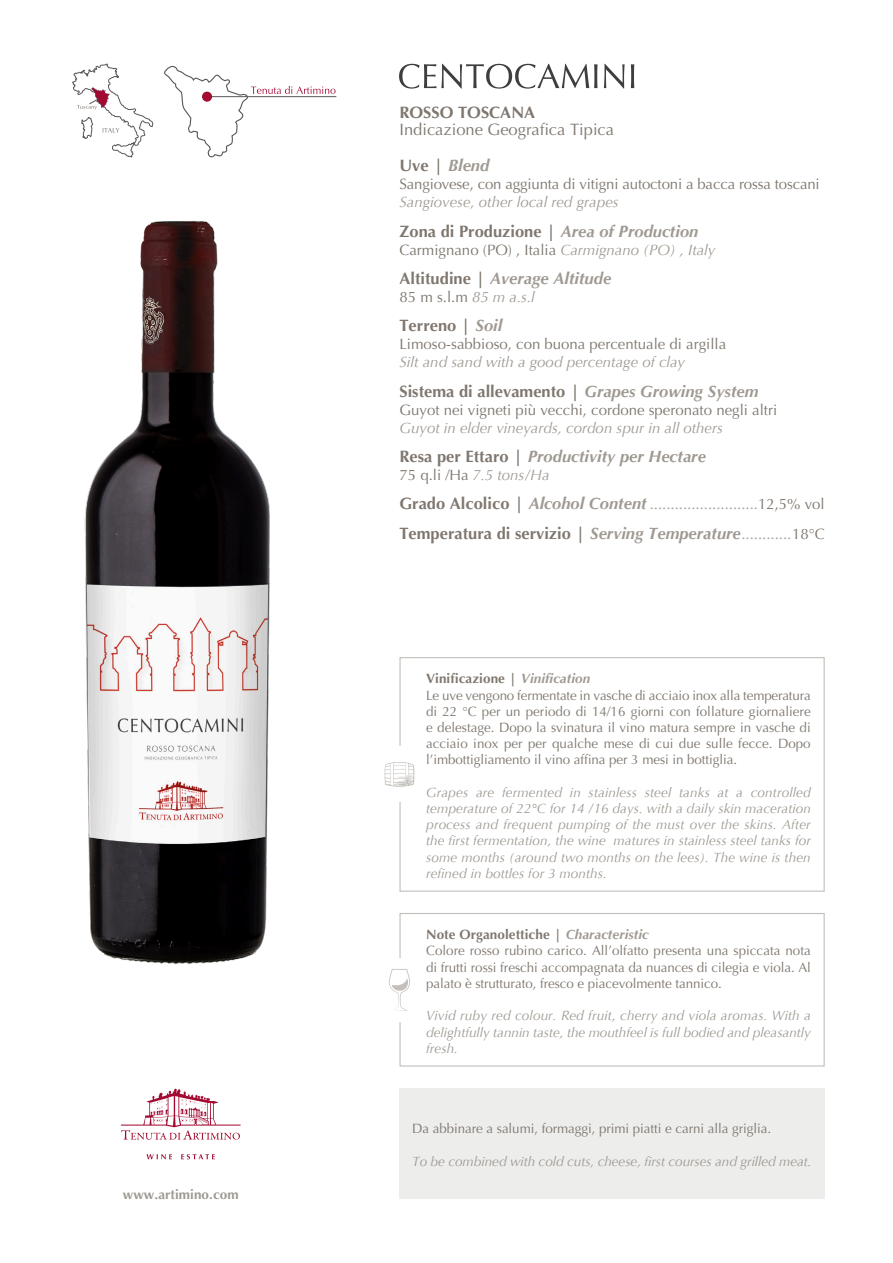
<style>
.page{position:relative;width:893px;height:1263px;background:#fff}
.page>*{position:absolute;margin:0;border:0;box-sizing:border-box;transform-origin:0 0}
.t1{font:700 16.5px "Optima";color:#7f776f}
.t2{font:italic 700 16.5px "Optima";color:#9f9992}
.t3{font:16.5px "Optima";color:#7f776f}
.t4{font:15px "Optima";color:#7f776f}
.t5{font:italic 15px "Optima";color:#9f9992}
.t6{font:15px "Optima";color:#9f9992}
.paragrafo{font:13.5px/16.2px "Optima";letter-spacing:-.005em;color:#7f776f;text-align:justify}
.paragrafo-2{font:italic 13.5px/16.2px "Optima";color:#9f9992;text-align:justify}
.paragrafo-3{font:700 13.5px "Optima";letter-spacing:.005em;color:#7f776f}
.t7{font:700 13.5px "Optima";letter-spacing:.005em;color:#9f9992}
.s1{font-style:normal;color:#7f776f}
.s2{font-style:italic;color:#9f9992}
.s3{font-weight:700;font-size:16.5px;color:#7f776f}
.s4{font-weight:700;font-style:italic;font-size:16.5px}
.s5{color:#7f776f}
.s6{font-weight:400;font-size:15px;color:#9f9992}
.s7{font-weight:400;font-size:15px}
</style>
<div class="page">
<svg style="left:121px;top:1089px;width:120px;height:51px"></svg>
<svg style="left:147px;top:1154px;width:68px;height:5px"></svg>
<hr style="left:211px;top:96px;width:125px;height:1px;background:#57585a">
<svg style="left:164px;top:65px;width:171px;height:93px"></svg>
<svg style="left:72px;top:63px;width:82px;height:95px"></svg>
<img style="left:84px;top:221px;width:186px;height:744px">
<div style="left:399px;top:1088px;width:426px;height:110px;background:#ededec"></div>
<div style="left:399px;top:657px;width:426px;height:235px;border:1px solid #c3bfba"></div>
<div style="left:399px;top:913px;width:426px;height:153px;border:1px solid #c3bfba"></div>
<div style="left:391px;top:747px;width:17px;height:55px;background:#fff"></div>
<svg style="left:385px;top:762px;width:30px;height:25px"></svg>
<div style="left:391px;top:958px;width:17px;height:64px;background:#fff"></div>
<svg style="left:389px;top:969px;width:21px;height:41px"></svg>
<svg style="left:399px;top:64px;width:235px;height:25px"></svg>
<p class="t7" style="left:123px;top:1187px;width:117px">www.artimino.com</p>
<p class="t1" style="left:399px;top:103px;width:137px">ROSSO TOSCANA</p>
<p class="t3" style="left:399px;top:120px;width:216px">Indicazione Geografica Tipica</p>
<p class="t2" style="left:399px;top:156px;width:91px"><span class="s1">Uve |</span> Blend</p>
<p class="t4" style="left:399px;top:176px;width:422px">Sangiovese, con aggiunta di vitigni autoctoni a bacca rossa toscani</p>
<p class="t5" style="left:399px;top:194px;width:221px">Sangiovese, other local red grapes</p>
<p class="t1" style="left:399px;top:222px;width:300px">Zona di Produzione | <span class="s2">Area of Production</span></p>
<p class="t4" style="left:399px;top:241px;width:317px">Carmignano (PO) , Italia <span class="s2">Carmignano (PO) , Italy</span></p>
<p class="t2" style="left:399px;top:269px;width:213px"><span class="s1">Altitudine |</span> Average Altitude</p>
<p class="t4" style="left:399px;top:288px;width:137px">85 m s.l.m <span class="s2">85 m a.s.l</span></p>
<p class="t1" style="left:399px;top:316px;width:104px">Terreno | <span class="s2">Soil</span></p>
<p class="t4" style="left:399px;top:336px;width:328px">Limoso-sabbioso, con buona percentuale di argilla</p>
<p class="t5" style="left:399px;top:353px;width:287px">Silt and sand with a good percentage of clay</p>
<p class="t1" style="left:399px;top:381px;width:361px">Sistema di allevamento | <span class="s2">Grapes Growing System</span></p>
<p class="t4" style="left:399px;top:401px;width:379px">Guyot nei vigneti più vecchi, cordone speronato negli altri</p>
<p class="t5" style="left:399px;top:419px;width:325px">Guyot in elder vineyards, cordon spur in all others</p>
<p class="t2" style="left:399px;top:447px;width:308px"><span class="s1">Resa per Ettaro |</span> Productivity per Hectare</p>
<p class="t5" style="left:399px;top:466px;width:152px"><span class="s1">75 q.li /Ha</span> 7.5 tons/Ha</p>
<p class="t6" style="left:399px;top:495px;width:427px"><span class="s3">Grado Alcolico |</span> <span class="s4">Alcohol Content</span> ..........................<span class="s5">12,5% vol</span></p>
<p class="t1" style="left:399px;top:523px;width:427px">Temperatura di servizio | <span class="s2">Serving Temperature</span><span class="s6">............</span><span class="s7">18°C</span></p>
<p class="paragrafo-3" style="left:426px;top:671px;width:166px">Vinificazione | <span class="s2">Vinification</span></p>
<p class="paragrafo" style="left:426px;top:687px;width:386px">Le uve vengono fermentate in vasche di acciaio inox alla temperatura di 22 °C per un periodo di 14/16 giorni con follature giornaliere e delestage. Dopo la svinatura il vino matura sempre in vasche di acciaio inox per per qualche mese di cui due sulle fecce. Dopo l’imbottigliamento il vino affina per 3 mesi in bottiglia.</p>
<p class="paragrafo-2" style="left:426px;top:784px;width:386px">Grapes are fermented in stainless steel tanks at a controlled temperature of 22°C for 14 /16 days. with a daily skin maceration process and frequent pumping of the must over the skins. After the first fermentation, the wine matures in stainless steel tanks for some months (around two months on the lees). The wine is then refined in bottles for 3 months.</p>
<p class="paragrafo-3" style="left:426px;top:927px;width:224px">Note Organolettiche | <span class="s2">Characteristic</span></p>
<p class="paragrafo" style="left:426px;top:943px;width:386px">Colore rosso rubino carico. All’olfatto presenta una spiccata nota di frutti rossi freschi accompagnata da nuances di cilegia e viola. Al palato è strutturato, fresco e piacevolmente tannico.</p>
<p class="paragrafo-2" style="left:426px;top:1008px;width:386px">Vivid ruby red colour. Red fruit, cherry and viola aromas. With a delightfully tannin taste, the mouthfeel is full bodied and pleasantly fresh.</p>
<p class="paragrafo" style="left:412px;top:1120px;width:360px">Da abbinare a salumi, formaggi, primi piatti e carni alla griglia.</p>
<p class="paragrafo-2" style="left:412px;top:1153px;width:401px">To be combined with cold cuts, cheese, first courses and grilled meat.</p>
</div>
